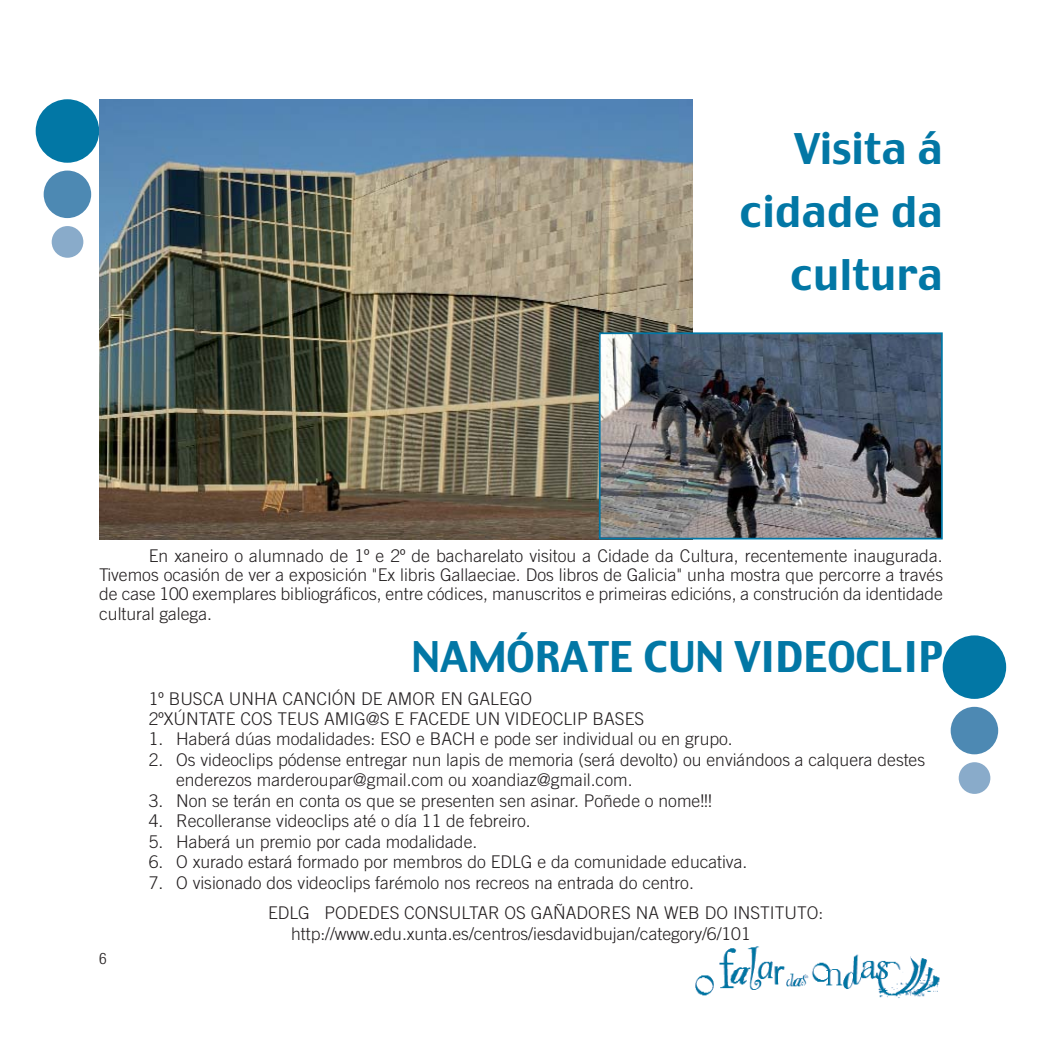
<style>
.page{position:relative;width:1042px;height:1042px;background:#fff}
.page>*{position:absolute;margin:0;border:0;box-sizing:border-box;transform-origin:0 0}
.t1{font:42px/63px "Charcoal";color:#0277a5;text-align:right}
.t2{font:300 17.5px/19.2px "Trade Gothic";color:#231f20}
.t3{font:300 condensed 15.75px "Helvetica Neue";color:#231f20}
</style>
<div class="page">
<img style="left:695px;top:946px;width:245px;height:52px">
<div style="left:36px;top:99px;width:63px;height:64px;background:#0277a5;border-radius:50%"></div>
<div style="left:44px;top:171px;width:47px;height:47px;background:#4d89b3;border-radius:50%"></div>
<div style="left:52px;top:226px;width:31px;height:32px;background:#89abca;border-radius:50%"></div>
<img style="left:99px;top:99px;width:593px;height:440px">
<img style="left:602px;top:335px;width:338px;height:201px">
<div style="left:599px;top:332px;width:344px;height:207px;border:2px solid #0277a5"></div>
<div style="left:942px;top:635px;width:64px;height:64px;background:#0277a5;border-radius:50%"></div>
<div style="left:950px;top:707px;width:48px;height:47px;background:#4d89b3;border-radius:50%"></div>
<div style="left:958px;top:762px;width:32px;height:32px;background:#89abca;border-radius:50%"></div>
<h1 class="t1" style="left:739px;top:121px;width:205px">Visita á cidade da cultura</h1>
<p class="t2" style="left:99px;top:547px;width:845px;text-align:justify;text-indent:50px">En xaneiro o alumnado de 1º e 2º de bacharelato visitou a Cidade da Cultura, recentemente inaugurada.<br>Tivemos ocasión de ver a exposición "Ex libris Gallaeciae. Dos libros de Galicia" unha mostra que percorre a través de case 100 exemplares bibliográficos, entre códices, manuscritos e primeiras edicións, a construción da identidade cultural galega.</p>
<p class="t3" style="left:99px;top:952px;width:9px">6</p>
<h1 class="t1" style="left:411px;top:629px;width:533px">NAMÓRATE CUN VIDEOCLIP</h1>
<p class="t2" style="left:149px;top:689px;width:497px;line-height:20.5px">1º BUSCA UNHA CANCIÓN DE AMOR EN GALEGO<br>2ºXÚNTATE COS TEUS AMIG@S E FACEDE UN VIDEOCLIP BASES</p>
<p class="t2" style="left:149px;top:731px;width:585px">1. Haberá dúas modalidades: ESO e BACH e pode ser individual ou en grupo.</p>
<p class="t2" style="left:176px;top:751px;width:750px;line-height:20.5px;text-indent:-27px">2. Os videoclips pódense entregar nun lapis de memoria (será devolto) ou enviándoos a calquera destes enderezos marderoupar@gmail.com ou xoandiaz@gmail.com.</p>
<p class="t2" style="left:149px;top:792px;width:564px">3. Non se terán en conta os que se presenten sen asinar. Poñede o nome!!!</p>
<p class="t2" style="left:149px;top:813px;width:383px">4. Recolleranse videoclips até o día 11 de febreiro.</p>
<p class="t2" style="left:149px;top:833px;width:330px">5. Haberá un premio por cada modalidade.</p>
<p class="t2" style="left:149px;top:854px;width:600px">6. O xurado estará formado por membros do EDLG e da comunidade educativa.</p>
<p class="t2" style="left:268px;top:869px;width:557px;line-height:30.4px;text-indent:-119px">7. O visionado dos videoclips farémolo nos recreos na entrada do centro.<br>EDLG PODEDES CONSULTAR OS GAÑADORES NA WEB DO INSTITUTO:</p>
<p class="t2" style="left:291px;top:925px;width:461px">http://www.edu.xunta.es/centros/iesdavidbujan/category/6/101</p>
</div>
